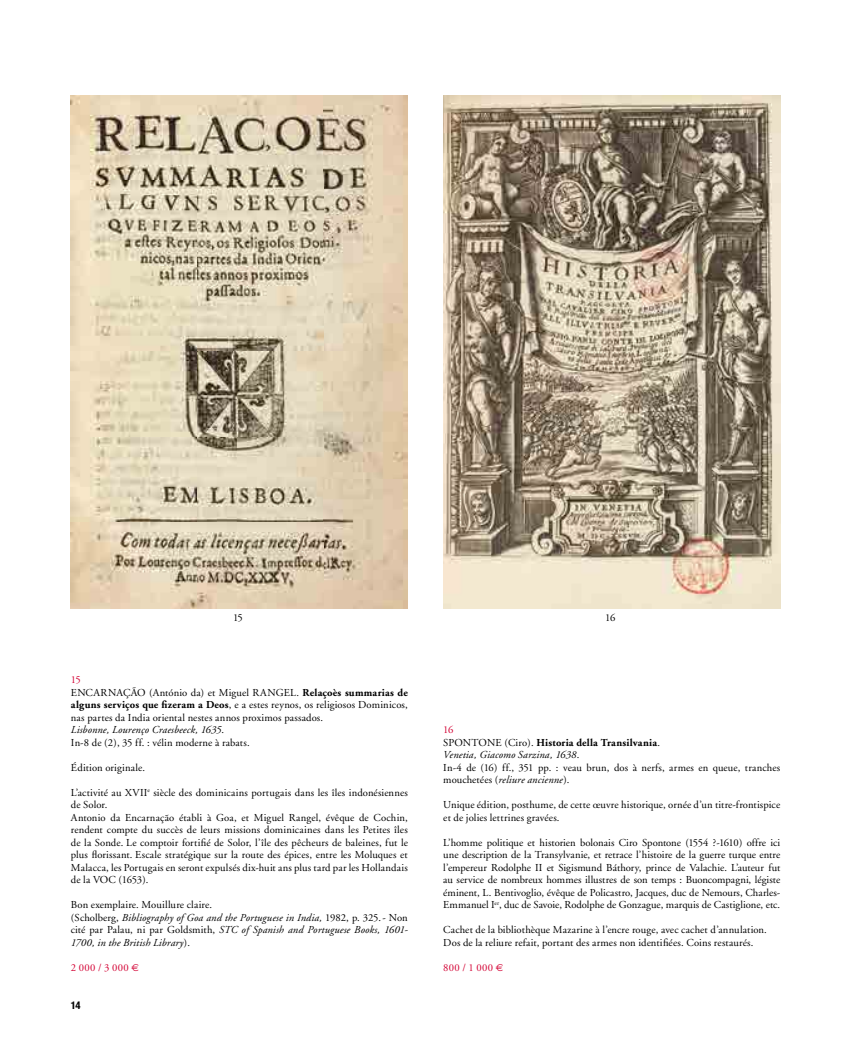
<style>
.page{position:relative;width:851px;height:1063px;background:#fff}
.page>*{position:absolute;margin:0;border:0;box-sizing:border-box;transform-origin:0 0}
.t1{font:10.62px/12.5px "Adobe Garamond";letter-spacing:.015em;color:#000}
.t2{font:italic 10.62px/12.5px "Adobe Garamond";letter-spacing:.01em;color:#000}
.t3{font:10.62px "Adobe Garamond";letter-spacing:.03em;color:#d30033}
.t4{font:700 condensed 10.62px "Helvetica Neue";color:#000}
.s1{color:#d30033}
.s2{font-weight:700}
.s3{font-style:italic}
.s4{font-style:normal}
.s5{font-family:"Euro Sans";font-size:10px}
</style>
<div class="page">
<img style="left:71px;top:96px;width:336px;height:512px">
<img style="left:443px;top:95px;width:337px;height:513px">
<p class="t1" style="left:233px;top:611px;width:11px">15</p>
<p class="t1" style="left:605px;top:611px;width:12px">16</p>
<p class="t1" style="left:71px;top:674px;width:338px"><span class="s1">15<br></span>ENCARNAÇÃO (António da) et Miguel RANGEL. <span class="s2">Relaçoès summarias de alguns serviços que fizeram a Deos</span>, e a estes reynos, os religiosos Dominicos, nas partes da India oriental nestes annos proximos passados.<br><span class="s3">Lisbonne, Lourenço Craesbeeck, 1635</span>.<br>In-8 de (2), 35 ff. : vélin moderne à rabats.</p>
<p class="t1" style="left:71px;top:762px;width:76px">Édition originale.</p>
<p class="t1" style="left:71px;top:787px;width:338px">L’activité au XVII<sup>e</sup> siècle des dominicains portugais dans les îles indonésiennes de Solor.<br>Antonio da Encarnação établi à Goa, et Miguel Rangel, évêque de Cochin, rendent compte du succès de leurs missions dominicaines dans les Petites îles de la Sonde. Le comptoir fortifié de Solor, l’île des pêcheurs de baleines, fut le plus florissant. Escale stratégique sur la route des épices, entre les Moluques et Malacca, les Portugais en seront expulsés dix-huit ans plus tard par les Hollandais de la VOC (1653).</p>
<p class="t2" style="left:71px;top:899px;width:338px"><span class="s4">Bon exemplaire. Mouillure claire.<br>(Scholberg,</span> Bibliography of Goa and the Portuguese in India, <span class="s4">1982, p. 325. - Non cité par Palau, ni par Goldsmith,</span> STC of Spanish and Portuguese Books, 1601- 1700, in the British Library<span class="s4">).</span></p>
<p class="t3" style="left:71px;top:962px;width:70px">2 000 / 3 000 <span class="s5">€</span></p>
<p class="t4" style="left:71px;top:999px;width:11px">14</p>
<p class="t1" style="left:443px;top:724px;width:338px"><span class="s1">16<br></span>SPONTONE (Ciro). <span class="s2">Historia della Transilvania</span>.<br><span class="s3">Venetia, Giacomo Sarzina, 1638</span>.<br>In-4 de (16) ff., 351 pp. : veau brun, dos à nerfs, armes en queue, tranches mouchetées (<span class="s3">reliure ancienne</span>).</p>
<p class="t1" style="left:443px;top:799px;width:338px">Unique édition, posthume, de cette œuvre historique, ornée d’un titre-frontispice et de jolies lettrines gravées.</p>
<p class="t1" style="left:443px;top:837px;width:338px;text-align:justify">L’homme politique et historien bolonais Ciro Spontone (1554 ?-1610) offre ici une description de la Transylvanie, et retrace l’histoire de la guerre turque entre l’empereur Rodolphe II et Sigismund Báthory, prince de Valachie. L’auteur fut au service de nombreux hommes illustres de son temps : Buoncompagni, légiste éminent, L. Bentivoglio, évêque de Policastro, Jacques, duc de Nemours, Charles-Emmanuel I<sup>er</sup>, duc de Savoie, Rodolphe de Gonzague, marquis de Castiglione, etc.</p>
<p class="t1" style="left:443px;top:924px;width:325px">Cachet de la bibliothèque Mazarine à l’encre rouge, avec cachet d’annulation.<br>Dos de la reliure refait, portant des armes non identifiées. Coins restaurés.</p>
<p class="t3" style="left:443px;top:962px;width:61px">800 / 1 000 <span class="s5">€</span></p>
</div>
